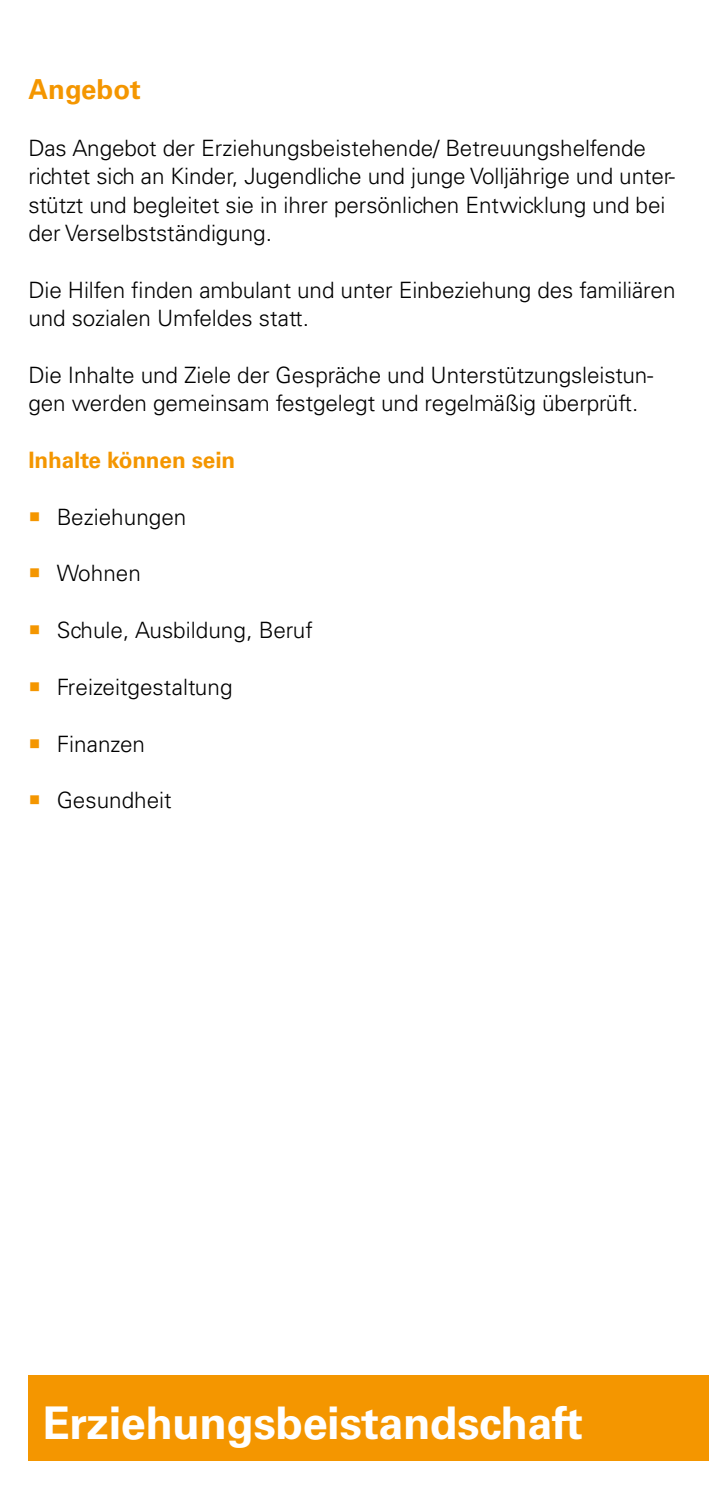
<style>
.page{position:relative;width:709px;height:1489px;background:#fff}
.page>*{position:absolute;margin:0;border:0;box-sizing:border-box;transform-origin:0 0}
.t1{font:700 45px "Univers LT Std";letter-spacing:-.01em;color:#fff}
.t2{font:700 27.5px "Univers LT Std";color:#f49600}
.t3{font:300 22.5px/28.2px "Univers LT Std";letter-spacing:-.005em;color:#000}
.t4{font:700 22.5px "Univers LT Std";letter-spacing:-.005em;color:#f49600}
</style>
<div class="page">
<div style="left:28px;top:1375px;width:681px;height:85px;background:#f49600"></div>
<h1 class="t2" style="left:28px;top:73px;width:114px">Angebot</h1>
<p class="t3" style="left:28px;top:134px;width:648px">Das Angebot der Erziehungsbeistehende/ Betreuungshelfende richtet sich an Kinder, Jugendliche und junge Volljährige und unter&shy;stützt und begleitet sie in ihrer persönlichen Entwicklung und bei der Verselbstständigung.</p>
<p class="t3" style="left:28px;top:276px;width:648px">Die Hilfen finden ambulant und unter Einbeziehung des familiären und sozialen Umfeldes statt.</p>
<p class="t3" style="left:28px;top:361px;width:626px">Die Inhalte und Ziele der Gespräche und Unterstützungsleistun&shy;gen werden gemeinsam festgelegt und regelmäßig überprüft.</p>
<p class="t4" style="left:28px;top:447px;width:208px">Inhalte können sein</p>
<p class="t3" style="left:57px;top:502px;width:131px">Beziehungen</p>
<p class="t3" style="left:57px;top:559px;width:86px">Wohnen</p>
<p class="t3" style="left:57px;top:616px;width:258px">Schule, Ausbildung, Beruf</p>
<p class="t3" style="left:57px;top:672px;width:177px">Freizeitgestaltung</p>
<p class="t3" style="left:57px;top:729px;width:90px">Finanzen</p>
<p class="t3" style="left:57px;top:786px;width:117px">Gesundheit</p>
<h1 class="t1" style="left:43px;top:1396px;width:542px">Erziehungsbeistandschaft</h1>
</div>
